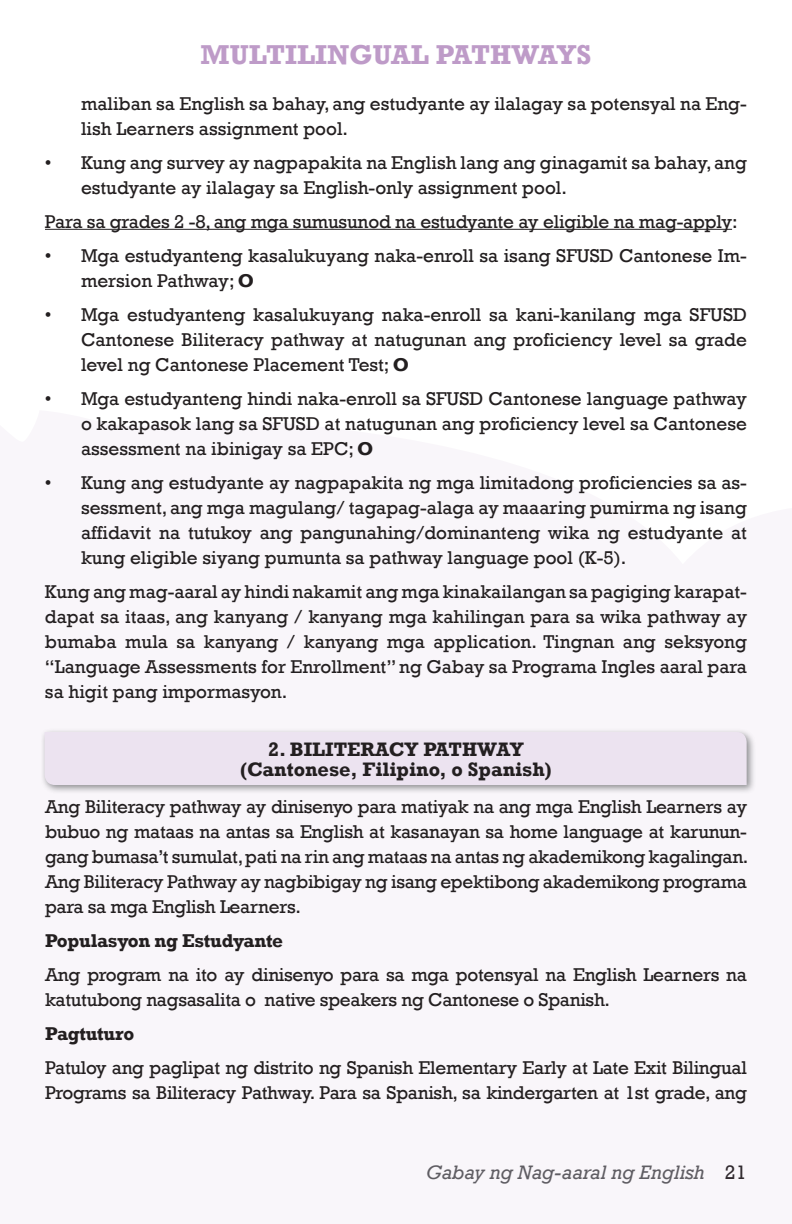
<style>
.page{position:relative;width:792px;height:1224px;background:#fff}
.page>*{position:absolute;margin:0;border:0;box-sizing:border-box;transform-origin:0 0}
.t1{font:700 28px "Rockwell";color:#be9bc8}
.t2{font:700 20px/20px "Rockwell";color:#231f20;text-align:center}
.t3{font:italic 20px "Rockwell";color:#57585a}
.t4{font:19px/25px "Rockwell";color:#231f20}
.t5{font:700 19px "Rockwell";letter-spacing:-.015em;color:#231f20}
.s1{font-weight:700}
.s2{font-style:normal;color:#231f20}
</style>
<div class="page">
<div style="left:41px;top:728px;width:715px;height:66px;background:#6c6d70;opacity:.75"></div>
<div style="left:45px;top:732px;width:702px;height:53px;background:#ece3f0"></div>
<hr style="left:45px;top:229px;width:687px;height:1px;background:#231f20">
<h1 class="t1" style="left:201px;top:38px;width:392px">MULTILINGUAL PATHWAYS</h1>
<p class="t4" style="left:81px;top:91px;width:667px">maliban sa English sa bahay, ang estudyante ay ilalagay sa potensyal na Eng&shy;lish Learners assignment pool.</p>
<p class="t4" style="left:81px;top:150px;width:667px;text-indent:-36px">• Kung ang survey ay nagpapakita na English lang ang ginagamit sa bahay, ang estudyante ay ilalagay sa English-only assignment pool.</p>
<p class="t4" style="left:45px;top:209px;width:694px">Para sa grades 2 -8, ang mga sumusunod na estudyante ay eligible na mag-apply:</p>
<p class="t4" style="left:81px;top:243px;width:668px;text-indent:-36px">• Mga estudyanteng kasalukuyang naka-enroll sa isang SFUSD Cantonese Im&shy;mersion Pathway; <span class="s1">O</span></p>
<p class="t4" style="left:81px;top:302px;width:668px;text-align:justify;text-indent:-36px">• Mga estudyanteng kasalukuyang naka-enroll sa kani-kanilang mga SFUSD Cantonese Biliteracy pathway at natugunan ang proficiency level sa grade level ng Cantonese Placement Test; <span class="s1">O</span></p>
<p class="t4" style="left:81px;top:386px;width:668px;text-align:justify;text-indent:-36px">• Mga estudyanteng hindi naka-enroll sa SFUSD Cantonese language pathway o kakapasok lang sa SFUSD at natugunan ang proficiency level sa Cantonese assessment na ibinigay sa EPC; <span class="s1">O</span></p>
<p class="t4" style="left:81px;top:470px;width:668px;text-align:justify;text-indent:-36px">• Kung ang estudyante ay nagpapakita ng mga limitadong proficiencies sa as&shy;sessment, ang mga magulang/ tagapag-alaga ay maaaring pumirma ng isang affidavit na tutukoy ang pangunahing/dominanteng wika ng estudyante at kung eligible siyang pumunta sa pathway language pool (K-5).</p>
<p class="t4" style="left:45px;top:579px;width:704px;text-align:justify">Kung ang mag-aaral ay hindi nakamit ang mga kinakailangan sa pagiging karapat&shy;dapat sa itaas, ang kanyang / kanyang mga kahilingan para sa wika pathway ay bumaba mula sa kanyang / kanyang mga application. Tingnan ang seksyong “Language Assessments for Enrollment” ng Gabay sa Programa Ingles aaral para sa higit pang impormasyon.</p>
<p class="t2" style="left:240px;top:739px;width:313px">2. BILITERACY PATHWAY (Cantonese, Filipino, o Spanish)</p>
<p class="t4" style="left:45px;top:794px;width:705px;text-align:justify">Ang Biliteracy pathway ay dinisenyo para matiyak na ang mga English Learners ay bubuo ng mataas na antas sa English at kasanayan sa home language at karunun&shy;gang bumasa’t sumulat, pati na rin ang mataas na antas ng akademikong kagalingan.<br>Ang Biliteracy Pathway ay nagbibigay ng isang epektibong akademikong programa para sa mga English Learners.</p>
<p class="t5" style="left:45px;top:929px;width:240px">Populasyon ng Estudyante</p>
<p class="t4" style="left:45px;top:962px;width:704px">Ang program na ito ay dinisenyo para sa mga potensyal na English Learners na katutubong nagsasalita o native speakers ng Cantonese o Spanish.</p>
<p class="t5" style="left:45px;top:1022px;width:91px">Pagtuturo</p>
<p class="t4" style="left:45px;top:1055px;width:704px">Patuloy ang paglipat ng distrito ng Spanish Elementary Early at Late Exit Bilingual<br>Programs sa Biliteracy Pathway. Para sa Spanish, sa kindergarten at 1st grade, ang</p>
<p class="t3" style="left:426px;top:1161px;width:322px">Gabay ng Nag-aaral ng English <span class="s2">21</span></p>
</div>
